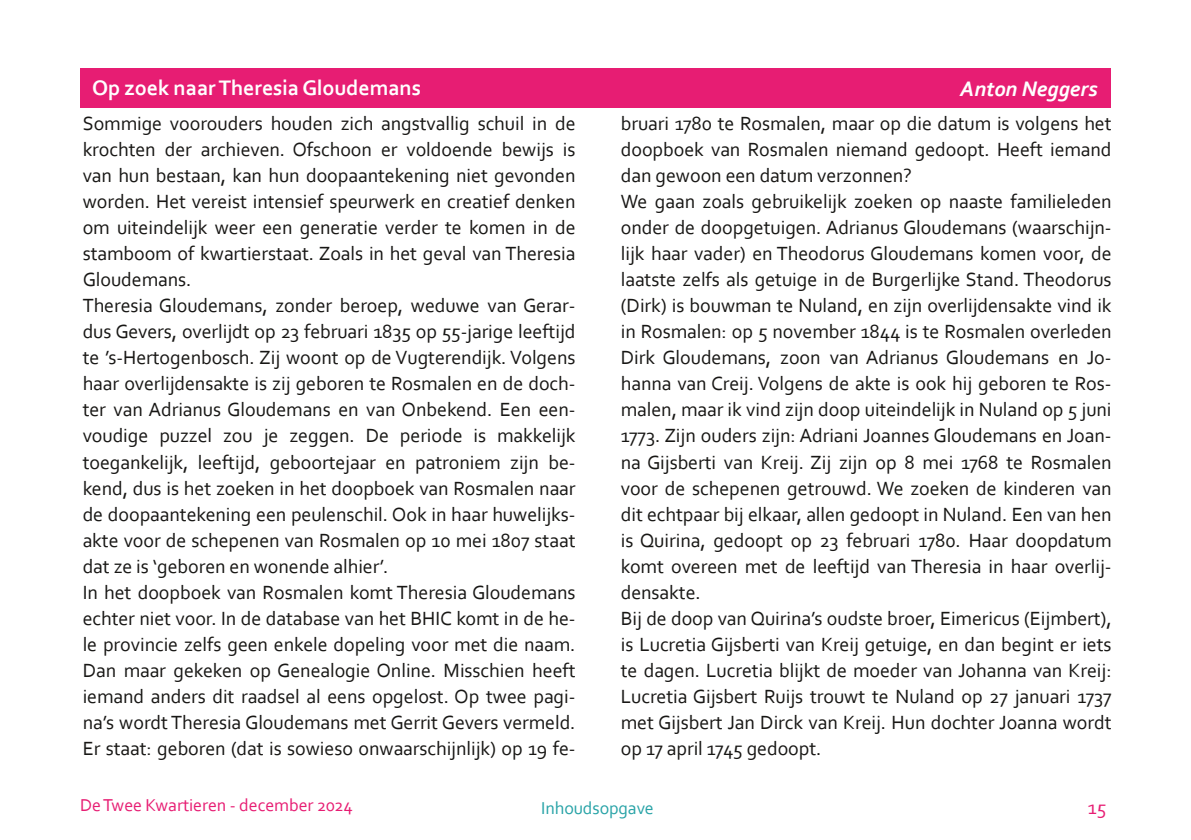
<style>
.page{position:relative;width:1191px;height:840px;background:#fff}
.page>*{position:absolute;margin:0;border:0;box-sizing:border-box;transform-origin:0 0}
.t1{font:700 22px "Corbel";letter-spacing:-.005em;color:#fff}
.t2{font:italic 700 22px "Corbel";color:#fff}
.t3{font:20px/26px "Corbel";letter-spacing:-.005em;color:#181715}
.t4{font:20px "Corbel";color:#e71d73}
.t5{font:18px "Corbel";letter-spacing:-.005em;color:#e71d73}
.t6{font:18px "Corbel";letter-spacing:-.005em;color:#28a3a7}
</style>
<div class="page">
<div style="left:80px;top:68px;width:1031px;height:40px;background:#e71d73"></div>
<p class="t1" style="left:92px;top:78px;width:330px">Op zoek naarTheresiaGloudemans</p>
<p class="t2" style="left:960px;top:79px;width:139px">Anton Neggers</p>
<p class="t3" style="left:83px;top:112px;width:494px">Sommige voorouders houden zich angstvallig schuil in de krochten der archieven. Ofschoon er voldoende bewijs is van hun bestaan, kan hun doopaantekening niet gevonden worden. Het vereist intensief speurwerk en creatief denken om uiteindelijk weer een generatie verder te komen in de stamboom of kwartierstaat. Zoals in het geval van Theresia Gloudemans.<br>Theresia Gloudemans, zonder beroep, weduwe van Gerar‐ dus Gevers, overlijdt op 23 februari 1835 op 55‐jarige leeftijd te ’s‐Hertogenbosch. Zij woont op de Vugterendijk. Volgens haar overlijdensakte is zij geboren te Rosmalen en de doch‐ ter van Adrianus Gloudemans en van Onbekend. Een een‐ voudige puzzel zou je zeggen. De periode is makkelijk toegankelijk, leeftijd, geboortejaar en patroniem zijn be‐ kend, dus is het zoeken in het doopboek van Rosmalen naar de doopaantekening een peulenschil. Ook in haar huwelijks‐ akte voor de schepenen van Rosmalen op 10 mei 1807 staat dat ze is ‘geboren en wonende alhier’.<br>In het doopboek van Rosmalen komt Theresia Gloudemans echter niet voor. In de database van het BHIC komt in de he‐ le provincie zelfs geen enkele dopeling voor met die naam.<br>Dan maar gekeken op Genealogie Online. Misschien heeft iemand anders dit raadsel al eens opgelost. Op twee pagi‐ na’s wordt Theresia Gloudemans met Gerrit Gevers vermeld.<br>Er staat: geboren (dat is sowieso onwaarschijnlijk) op 19 fe‐</p>
<p class="t3" style="left:621px;top:112px;width:492px">bruari 1780 te Rosmalen, maar op die datum is volgens het doopboek van Rosmalen niemand gedoopt. Heeft iemand dan gewoon een datum verzonnen?<br>We gaan zoals gebruikelijk zoeken op naaste familieleden onder de doopgetuigen. Adrianus Gloudemans (waarschijn‐ lijk haar vader) en Theodorus Gloudemans komen voor, de laatste zelfs als getuige in de Burgerlijke Stand. Theodorus (Dirk) is bouwman te Nuland, en zijn overlijdensakte vind ik in Rosmalen: op 5 november 1844 is te Rosmalen overleden Dirk Gloudemans, zoon van Adrianus Gloudemans en Jo‐ hanna van Creij. Volgens de akte is ook hij geboren te Ros‐ malen, maar ik vind zijn doop uiteindelijk in Nuland op 5 juni 1773. Zijn ouders zijn: Adriani Joannes Gloudemans en Joan‐ na Gijsberti van Kreij. Zij zijn op 8 mei 1768 te Rosmalen voor de schepenen getrouwd. We zoeken de kinderen van dit echtpaar bij elkaar, allen gedoopt in Nuland. Een van hen is Quirina, gedoopt op 23 februari 1780. Haar doopdatum komt overeen met de leeftijd van Theresia in haar overlij‐ densakte.<br>Bij de doop van Quirina’s oudste broer, Eimericus (Eijmbert), is Lucretia Gijsberti van Kreij getuige, en dan begint er iets te dagen. Lucretia blijkt de moeder van Johanna van Kreij:<br>Lucretia Gijsbert Ruijs trouwt te Nuland op 27 januari 1737 met Gijsbert Jan Dirck van Kreij. Hun dochter Joanna wordt op 17 april 1745 gedoopt.</p>
<p class="t5" style="left:80px;top:796px;width:274px">DeTwee Kwartieren ‐ december 2024</p>
<p class="t6" style="left:541px;top:799px;width:114px">Inhoudsopgave</p>
<p class="t4" style="left:1088px;top:798px;width:20px">15</p>
</div>
